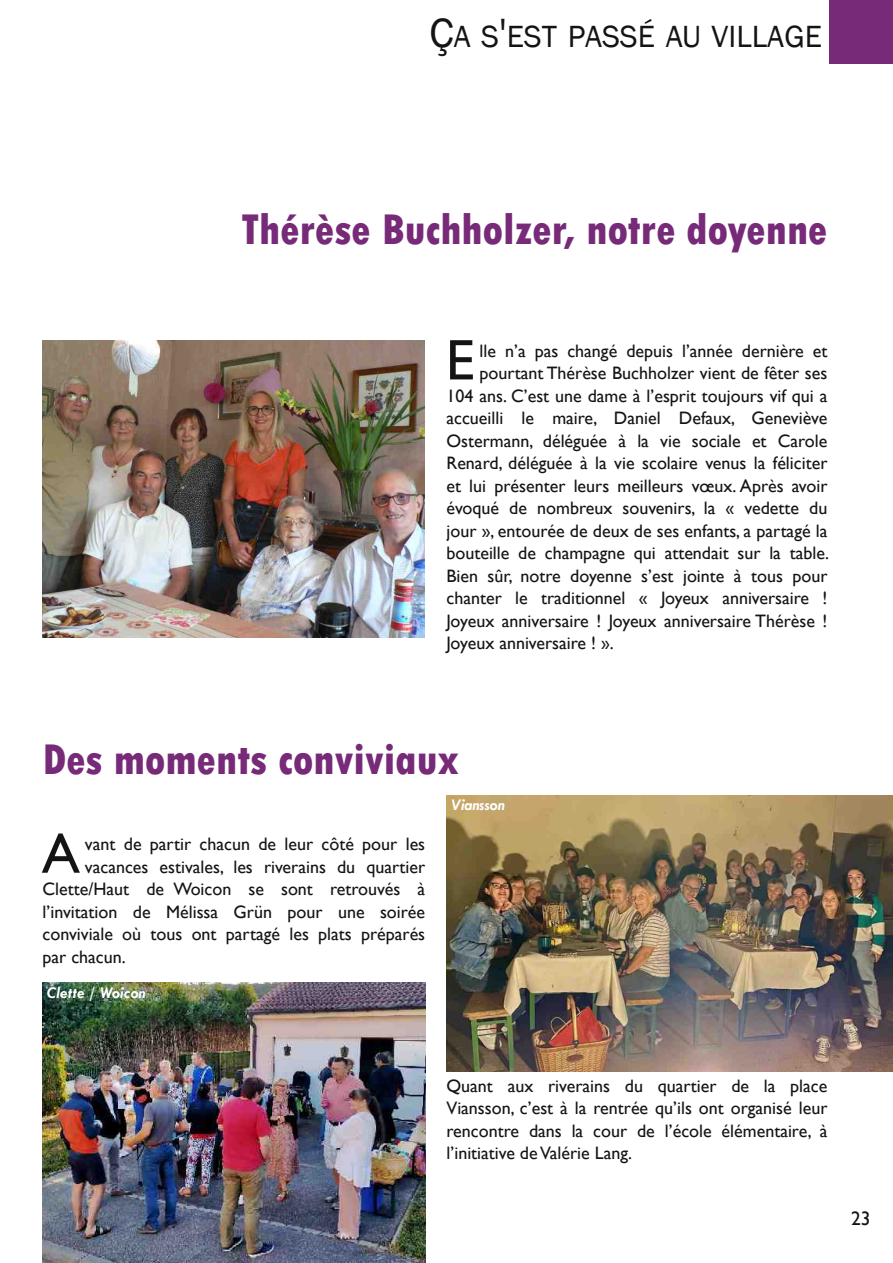
<style>
.page{position:relative;width:893px;height:1263px;background:#fff}
.page>*{position:absolute;margin:0;border:0;box-sizing:border-box;transform-origin:0 0}
.t1{font:57.6px "Gill Sans";color:#161413}
.t2{font:57.15px "Gill Sans";color:#161413}
.t3{font:800 condensed 45px "Tw Cen";color:#772a78}
.t4{font:31.5px "Franklin Gothic";color:#161413}
.t5{font:19.5px "Gill Sans";color:#161413}
.t6{font:18px/22.5px "Gill Sans";color:#161413;text-align:justify}
.t7{font:italic 700 16.5px "Tw Cen";color:#fff}
.s1{font-size:42px}
</style>
<div class="page">
<div style="left:829px;top:0;width:64px;height:64px;background:#772a78"></div>
<img style="left:43px;top:340px;width:382px;height:298px">
<img style="left:446px;top:795px;width:447px;height:276px">
<img style="left:43px;top:982px;width:382px;height:281px">
<h3 class="t4" style="left:429px;top:18px;width:394px"><span class="s1">Ç</span>A S<span class="s1">'</span>EST PASSÉ AU VILLAGE</h3>
<h3 class="t3" style="left:241px;top:204px;width:587px">Thérèse Buchholzer, notre doyenne</h3>
<h1 class="t1" style="left:446px;top:326px;width:30px">E</h1>
<p class="t6" style="left:480px;top:339px;width:349px">lle n’a pas changé depuis l’année dernière et</p>
<p class="t6" style="left:480px;top:362px;width:349px">pourtant Thérèse Buchholzer vient de fêter ses</p>
<p class="t6" style="left:446px;top:384px;width:382px">104 ans. C’est une dame à l’esprit toujours vif qui a</p>
<p class="t6" style="left:446px;top:407px;width:382px">accueilli le maire, Daniel Defaux, Geneviève</p>
<p class="t6" style="left:446px;top:429px;width:382px">Ostermann, déléguée à la vie sociale et Carole</p>
<p class="t6" style="left:446px;top:452px;width:382px">Renard, déléguée à la vie scolaire venus la féliciter</p>
<p class="t6" style="left:446px;top:474px;width:382px">et lui présenter leurs meilleurs vœux. Après avoir</p>
<p class="t6" style="left:446px;top:497px;width:382px">évoqué de nombreux souvenirs, la « vedette du</p>
<p class="t6" style="left:446px;top:519px;width:382px">jour », entourée de deux de ses enfants, a partagé la</p>
<p class="t6" style="left:446px;top:542px;width:384px">bouteille de champagne qui attendait sur la table.</p>
<p class="t6" style="left:446px;top:564px;width:382px">Bien sûr, notre doyenne s’est jointe à tous pour</p>
<p class="t6" style="left:446px;top:587px;width:382px">chanter le traditionnel « Joyeux anniversaire !</p>
<p class="t6" style="left:446px;top:609px;width:382px">Joyeux anniversaire ! Joyeux anniversaire Thérèse !</p>
<p class="t6" style="left:446px;top:632px;width:169px">Joyeux anniversaire ! ».</p>
<h3 class="t3" style="left:43px;top:734px;width:418px">Des moments conviviaux</h3>
<p class="t7" style="left:451px;top:796px;width:56px">Viansson</p>
<h2 class="t2" style="left:42px;top:820px;width:40px">A</h2>
<p class="t6" style="left:85px;top:833px;width:342px">vant de partir chacun de leur côté pour les</p>
<p class="t6" style="left:85px;top:855px;width:342px">vacances estivales, les riverains du quartier</p>
<p class="t6" style="left:43px;top:878px;width:384px">Clette/Haut de Woicon se sont retrouvés à</p>
<p class="t6" style="left:43px;top:900px;width:384px">l’invitation de Mélissa Grün pour une soirée</p>
<p class="t6" style="left:43px;top:923px;width:384px">conviviale où tous ont partagé les plats préparés</p>
<p class="t6" style="left:43px;top:945px;width:85px">par chacun.</p>
<p class="t7" style="left:47px;top:984px;width:100px">Clette / Woicon</p>
<p class="t6" style="left:446px;top:1074px;width:382px">Quant aux riverains du quartier de la place Viansson, c’est à la rentrée qu’ils ont organisé leur rencontre dans la cour de l’école élémentaire, à l’initiative deValérie Lang.</p>
<p class="t5" style="left:851px;top:1207px;width:21px">23</p>
</div>
